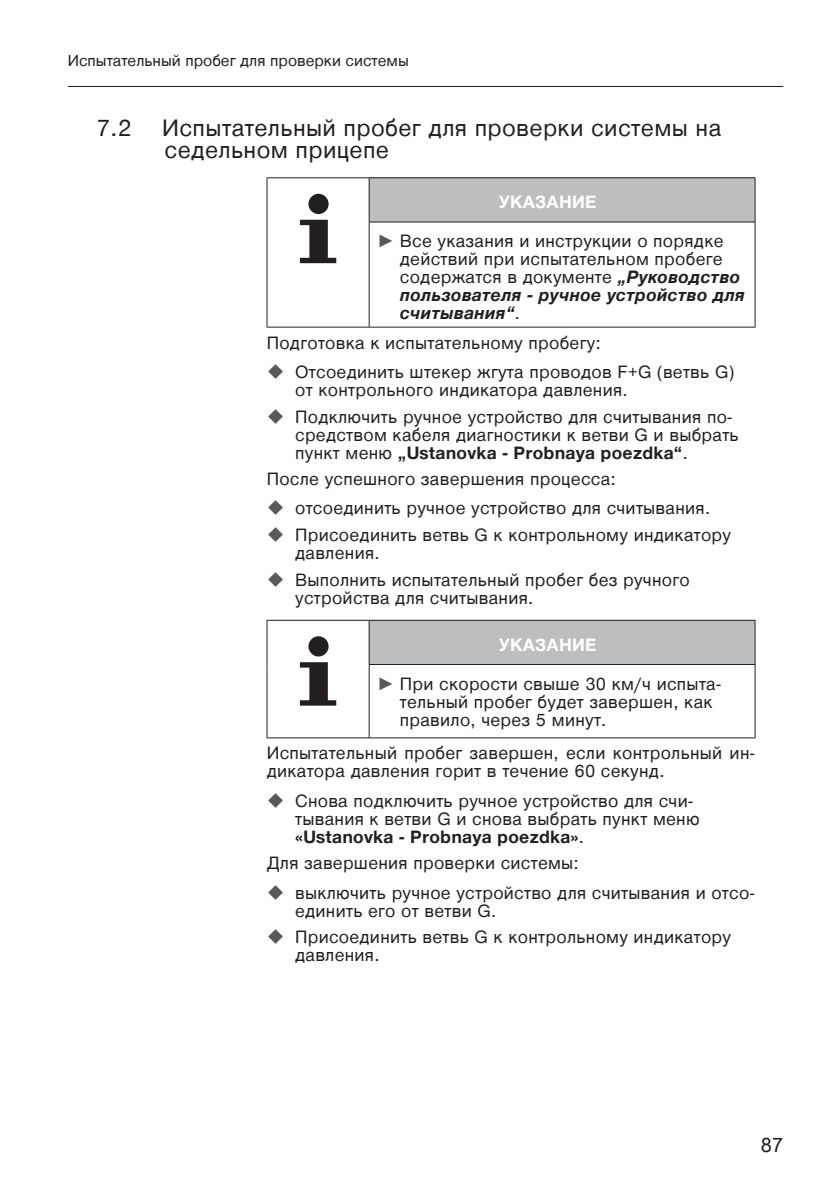
<style>
.page{position:relative;width:840px;height:1191px;background:#fff}
.page>*{position:absolute;margin:0;border:0;box-sizing:border-box;transform-origin:0 0}
.t1{font:24px/22px "Nimbus Sans ME";letter-spacing:.015em;color:#231f20}
.t2{font:20px "Arial Unicode MS";color:#231f20}
.t3{font:18px/18px "Nimbus Sans ME";letter-spacing:.015em;color:#231f20}
.t4{font:italic 700 18px/18px "Nimbus Sans ME";letter-spacing:.015em;color:#231f20}
.t5{font:16px "Nimbus Sans ME";color:#231f20}
.s1{font-weight:700;color:#fff}
.s2{font-family:"Arial";color:#58595b}
.s3{font-weight:400;font-style:normal}
.s4{font-weight:700}
</style>
<div class="page">
<hr style="left:68px;top:86px;width:714px;height:1px;background:#231f20">
<div style="left:369px;top:178px;width:385px;height:44px;background:#bcbec0"></div>
<hr style="left:266px;top:327px;width:103px;height:1px;background:#231f20">
<hr style="left:266px;top:177px;width:103px;height:1px;background:#231f20">
<hr style="left:266px;top:178px;width:1px;height:44px;background:#231f20">
<hr style="left:266px;top:222px;width:1px;height:105px;background:#231f20">
<hr style="left:368px;top:222px;width:1px;height:105px;background:#231f20">
<hr style="left:754px;top:222px;width:1px;height:105px;background:#231f20">
<hr style="left:369px;top:327px;width:385px;height:1px;background:#231f20">
<hr style="left:369px;top:177px;width:385px;height:1px;background:#231f20">
<hr style="left:368px;top:178px;width:1px;height:44px;background:#231f20">
<hr style="left:754px;top:178px;width:1px;height:44px;background:#231f20">
<hr style="left:369px;top:222px;width:385px;height:1px;background:#231f20">
<svg style="left:308px;top:194px;width:20px;height:20px"></svg>
<svg style="left:300px;top:220px;width:36px;height:43px"></svg>
<div style="left:369px;top:620px;width:385px;height:44px;background:#bcbec0"></div>
<hr style="left:266px;top:737px;width:103px;height:1px;background:#231f20">
<hr style="left:266px;top:620px;width:103px;height:1px;background:#231f20">
<hr style="left:266px;top:620px;width:1px;height:44px;background:#231f20">
<hr style="left:266px;top:664px;width:1px;height:73px;background:#231f20">
<hr style="left:368px;top:665px;width:1px;height:72px;background:#231f20">
<hr style="left:754px;top:665px;width:1px;height:72px;background:#231f20">
<hr style="left:369px;top:737px;width:385px;height:1px;background:#231f20">
<hr style="left:369px;top:620px;width:385px;height:1px;background:#231f20">
<hr style="left:368px;top:620px;width:1px;height:44px;background:#231f20">
<hr style="left:754px;top:620px;width:1px;height:44px;background:#231f20">
<hr style="left:369px;top:664px;width:385px;height:1px;background:#231f20">
<svg style="left:308px;top:636px;width:20px;height:20px"></svg>
<svg style="left:300px;top:662px;width:36px;height:43px"></svg>
<p class="t5" style="left:68px;top:49px;width:342px">Испытательный пробег для проверки системы</p>
<h1 class="t1" style="left:96px;top:117px;width:36px">7.2</h1>
<h1 class="t1" style="left:162px;top:117px;width:560px">Испытательный пробег для проверки системы на седельном прицепе</h1>
<p class="t3" style="left:377px;top:183px;width:348px;line-height:38.6px;text-align:center"><span class="s1">УКАЗАНИЕ<br></span><span class="s2">►</span> Все указания и инструкции о порядке</p>
<p class="t4" style="left:399px;top:251px;width:346px"><span class="s3">действий при испытательном пробеге содержатся в документе</span> „Руководство пользователя - ручное устройство для считывания“<span class="s3">.</span></p>
<p class="t3" style="left:295px;top:328px;width:440px;line-height:29.4px;text-indent:-28px">Подготовка к испытательному пробегу:<br>Отсоединить штекер жгута проводов F+G (ветвь G)</p>
<p class="t3" style="left:295px;top:377px;width:438px;line-height:26.4px">от контрольного индикатора давления.<br>Подключить ручное устройство для считывания по-</p>
<p class="t3" style="left:295px;top:425px;width:445px">средством кабеля диагностики к ветви G и выбрать пункт меню <span class="s4">„Ustanovka - Probnaya poezdka“</span>.</p>
<p class="t3" style="left:295px;top:464px;width:416px;line-height:29.4px;text-indent:-28px">После успешного завершения процесса: отсоединить ручное устройство для считывания.</p>
<p class="t3" style="left:295px;top:526px;width:437px">Присоединить ветвь G к контрольному индикатору давления.</p>
<p class="t3" style="left:295px;top:570px;width:396px">Выполнить испытательный пробег без ручного устройства для считывания.</p>
<p class="t3" style="left:377px;top:625px;width:345px;line-height:38.6px;text-align:center"><span class="s1">УКАЗАНИЕ<br></span><span class="s2">►</span> При скорости свыше 30 км/ч испыта-</p>
<p class="t3" style="left:399px;top:692px;width:314px">тельный пробег будет завершен, как правило, через 5 минут.</p>
<p class="t3" style="left:266px;top:744px;width:489px">Испытательный пробег завершен, если контрольный ин&shy;дикатора давления горит в течение 60 секунд.</p>
<p class="t3" style="left:295px;top:791px;width:406px">Снова подключить ручное устройство для счи&shy;тывания к ветви G и снова выбрать пункт меню <span class="s4">«Ustanovka - Probnaya poezdka»</span>.</p>
<p class="t3" style="left:295px;top:848px;width:461px;line-height:29.4px;text-indent:-28px">Для завершения проверки системы:<br>выключить ручное устройство для считывания и отсо-</p>
<p class="t3" style="left:295px;top:897px;width:437px;line-height:26.4px">единить его от ветви G.<br>Присоединить ветвь G к контрольному индикатору</p>
<p class="t3" style="left:295px;top:946px;width:86px">давления.</p>
<p class="t2" style="left:760px;top:1130px;width:24px">87</p>
</div>
